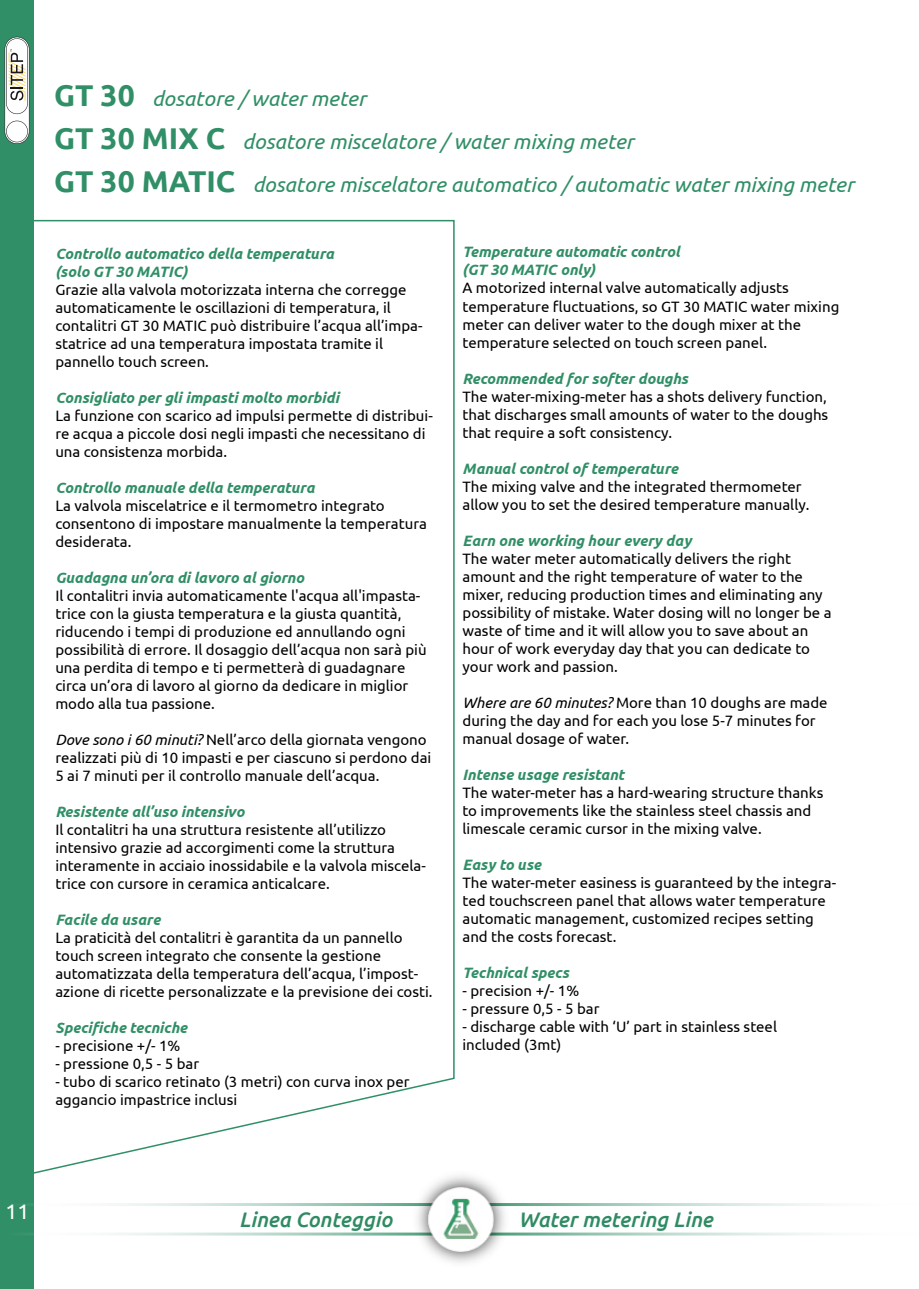
<style>
.page{position:relative;width:919px;height:1289px;background:#fff}
.page>*{position:absolute;margin:0;border:0;box-sizing:border-box;transform-origin:0 0}
.t1{font:italic 21px/43.2px "Ubuntu";color:#308f66}
.t2{font:italic 500 21px "Ubuntu";color:#2f8b63}
.t3{font:21px "Ubuntu";color:#fff}
.t4{font:15px/18px "Ubuntu";color:#000}
.t5{font:italic 700 15px/18px "Ubuntu";color:#308f66}
.s1{font-weight:700;font-style:normal;font-size:30px}
.s2{font-style:italic}
</style>
<div class="page">
<div style="left:0;top:0;width:34px;height:1288px;background:#308f66"></div>
<svg style="left:5px;top:37px;width:24px;height:107px;background:#d2d4cd"></svg>
<svg style="left:34px;top:219px;width:421px;height:955px"></svg>
<hr style="left:2px;top:1232px;width:916px;height:3px;background:#fff">
<hr style="left:2px;top:1202px;width:916px;height:3px;background:#fff">
<img style="left:405px;top:1163px;width:111px;height:100px">
<img style="left:429px;top:1187px;width:64px;height:64px">
<h1 class="t1" style="left:54px;top:76px;width:801px"><span class="s1">GT 30</span> dosatore / water meter<br><span class="s1">GT 30 MIX C</span> dosatore miscelatore / water mixing meter<br><span class="s1">GT 30 MATIC</span> dosatore miscelatore automatico / automatic water mixing meter</h1>
<p class="t5" style="left:55px;top:244px;width:280px">Controllo automatico della temperatura (solo GT 30 MATIC)</p>
<p class="t4" style="left:55px;top:280px;width:368px">Grazie alla valvola motorizzata interna che corregge automaticamente le oscillazioni di temperatura, il contalitri GT 30 MATIC può distribuire l’acqua all’impa&shy;statrice ad una temperatura impostata tramite il pannello touch screen.</p>
<p class="t5" style="left:55px;top:388px;width:285px">Consigliato per gli impasti molto morbidi</p>
<p class="t4" style="left:55px;top:406px;width:379px">La funzione con scarico ad impulsi permette di distribui&shy;re acqua a piccole dosi negli impasti che necessitano di una consistenza morbida.</p>
<p class="t5" style="left:55px;top:478px;width:261px">Controllo manuale della temperatura</p>
<p class="t4" style="left:55px;top:496px;width:373px">La valvola miscelatrice e il termometro integrato consentono di impostare manualmente la temperatura desiderata.</p>
<p class="t5" style="left:55px;top:568px;width:250px">Guadagna un’ora di lavoro al giorno</p>
<p class="t4" style="left:55px;top:586px;width:373px">Il contalitri invia automaticamente l'acqua all'impasta&shy;trice con la giusta temperatura e la giusta quantità, riducendo i tempi di produzione ed annullando ogni possibilità di errore. Il dosaggio dell’acqua non sarà più una perdita di tempo e ti permetterà di guadagnare circa un’ora di lavoro al giorno da dedicare in miglior modo alla tua passione.</p>
<p class="t4" style="left:55px;top:730px;width:377px"><span class="s2">Dove sono i 60 minuti?</span> Nell’arco della giornata vengono realizzati più di 10 impasti e per ciascuno si perdono dai<br>5 ai 7 minuti per il controllo manuale dell’acqua.</p>
<p class="t5" style="left:55px;top:802px;width:190px">Resistente all’uso intensivo</p>
<p class="t4" style="left:55px;top:820px;width:372px">Il contalitri ha una struttura resistente all’utilizzo intensivo grazie ad accorgimenti come la struttura interamente in acciaio inossidabile e la valvola miscela&shy;trice con cursore in ceramica anticalcare.</p>
<p class="t5" style="left:55px;top:910px;width:106px">Facile da usare</p>
<p class="t4" style="left:55px;top:928px;width:379px">La praticità del contalitri è garantita da un pannello touch screen integrato che consente la gestione automatizzata della temperatura dell’acqua, l’impost&shy;azione di ricette personalizzate e la previsione dei costi.</p>
<p class="t5" style="left:55px;top:1018px;width:133px">Specifiche tecniche</p>
<p class="t4" style="left:55px;top:1036px;width:127px">- precisione +/- 1%</p>
<p class="t4" style="left:55px;top:1054px;width:145px">- pressione 0,5 - 5 bar</p>
<p class="t4" style="left:55px;top:1072px;width:355px">- tubo di scarico retinato (3 metri) con curva inox per aggancio impastrice inclusi</p>
<p class="t5" style="left:462px;top:243px;width:219px">Temperature automatic control (GT 30 MATIC only)</p>
<p class="t4" style="left:462px;top:279px;width:378px">A motorized internal valve automatically adjusts temperature fluctuations, so GT 30 MATIC water mixing meter can deliver water to the dough mixer at the temperature selected on touch screen panel.</p>
<p class="t5" style="left:462px;top:369px;width:227px">Recommended for softer doughs</p>
<p class="t4" style="left:462px;top:387px;width:367px;text-align:justify">The water-mixing-meter has a shots delivery function, that discharges small amounts of water to the doughs that require a soft consistency.</p>
<p class="t5" style="left:462px;top:459px;width:217px">Manual control of temperature</p>
<p class="t4" style="left:462px;top:477px;width:348px">The mixing valve and the integrated thermometer allow you to set the desired temperature manually.</p>
<p class="t5" style="left:462px;top:531px;width:230px">Earn one working hour every day</p>
<p class="t4" style="left:462px;top:549px;width:370px">The water meter automatically delivers the right amount and the right temperature of water to the mixer, reducing production times and eliminating any possibility of mistake. Water dosing will no longer be a waste of time and it will allow you to save about an hour of work everyday day that you can dedicate to your work and passion.</p>
<p class="t4" style="left:462px;top:693px;width:366px"><span class="s2">Where are 60 minutes?</span> More than 10 doughs are made during the day and for each you lose 5-7 minutes for manual dosage of water.</p>
<p class="t5" style="left:462px;top:765px;width:163px">Intense usage resistant</p>
<p class="t4" style="left:462px;top:783px;width:362px">The water-meter has a hard-wearing structure thanks to improvements like the stainless steel chassis and limescale ceramic cursor in the mixing valve.</p>
<p class="t5" style="left:462px;top:855px;width:80px">Easy to use</p>
<p class="t4" style="left:462px;top:873px;width:375px">The water-meter easiness is guaranteed by the integra&shy;ted touchscreen panel that allows water temperature automatic management, customized recipes setting and the costs forecast.</p>
<p class="t5" style="left:462px;top:963px;width:108px">Technical specs</p>
<p class="t4" style="left:462px;top:981px;width:118px">- precision +/- 1%</p>
<p class="t4" style="left:462px;top:999px;width:138px">- pressure 0,5 - 5 bar</p>
<p class="t4" style="left:462px;top:1017px;width:316px">- discharge cable with ‘U’ part in stainless steel included (3mt)</p>
<h1 class="t3" style="left:6px;top:1198px;width:25px">11</h1>
<h1 class="t2" style="left:239px;top:1207px;width:155px">Linea Conteggio</h1>
<h1 class="t2" style="left:518px;top:1207px;width:196px">Water metering Line</h1>
</div>
